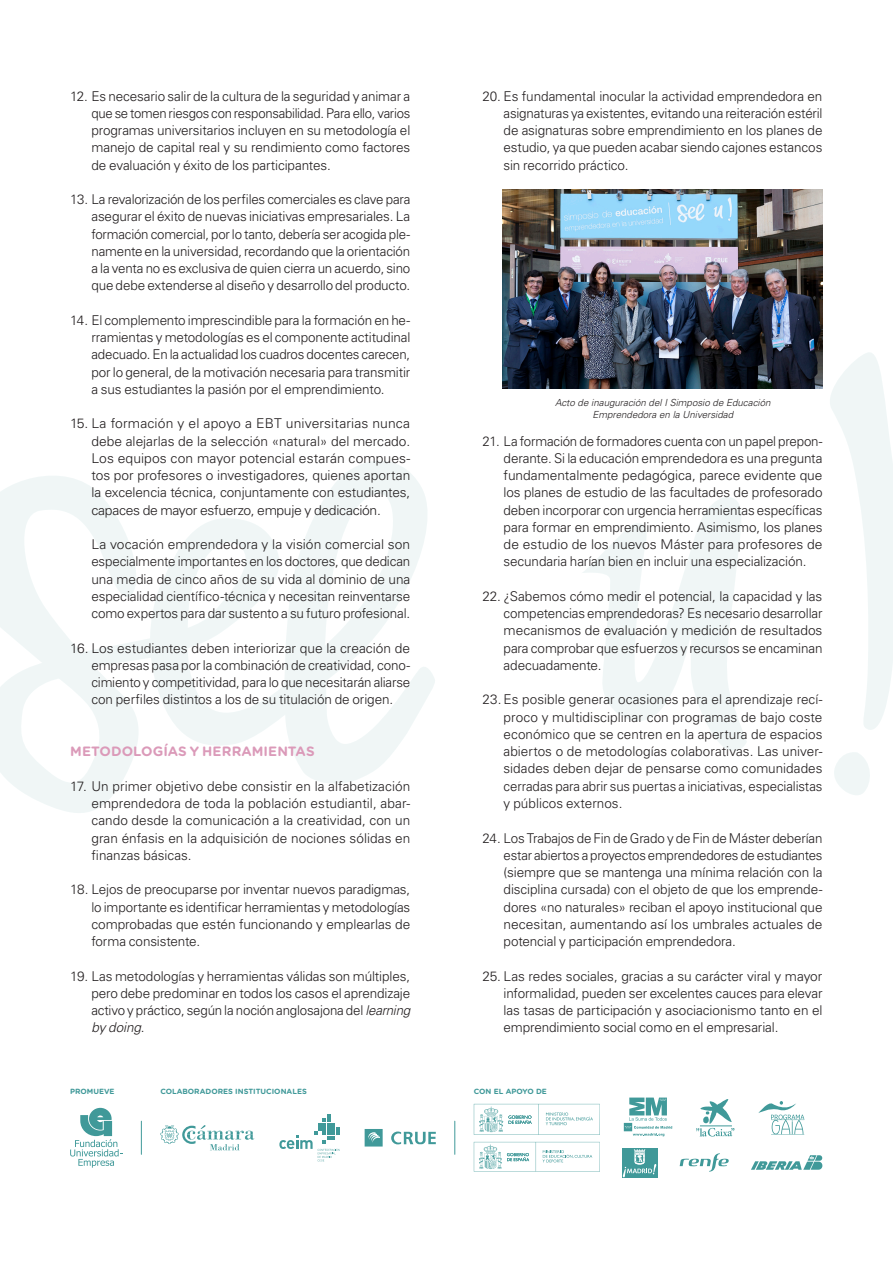
<style>
.page{position:relative;width:893px;height:1263px;background:#fff}
.page>*{position:absolute;margin:0;border:0;box-sizing:border-box;transform-origin:0 0}
.Numeración{font:300 13.5px/17.2px "Univers LT Std";letter-spacing:-.01em;color:#231f20;text-align:justify}
.Numeración-2{font:700 13.5px "Gotham Rounded";letter-spacing:.005em;color:#db9ab9}
.t1{font:italic 300 9.75px/11.7px "Univers LT Std";color:#231f20;text-align:center}
.TÍTULO2{font:700 7.5px "Gotham Rounded";color:#409999}
.s1{font-style:italic}
</style>
<div class="page">
<svg style="left:0;top:461px;width:435px;height:352px"></svg>
<svg style="left:583px;top:497px;width:164px;height:254px"></svg>
<svg style="left:822px;top:349px;width:71px;height:381px"></svg>
<svg style="left:834px;top:752px;width:36px;height:43px"></svg>
<img style="left:503px;top:189px;width:319px;height:200px">
<svg style="left:70px;top:1108px;width:52px;height:60px"></svg>
<svg style="left:279px;top:1114px;width:61px;height:47px"></svg>
<svg style="left:365px;top:1129px;width:18px;height:17px"></svg>
<svg style="left:391px;top:1131px;width:45px;height:13px"></svg>
<svg style="left:160px;top:1125px;width:94px;height:25px"></svg>
<svg style="left:696px;top:1099px;width:38px;height:37px"></svg>
<svg style="left:758px;top:1101px;width:46px;height:33px"></svg>
<svg style="left:680px;top:1153px;width:49px;height:19px"></svg>
<svg style="left:751px;top:1155px;width:71px;height:15px"></svg>
<svg style="left:474px;top:1142px;width:126px;height:29px"></svg>
<svg style="left:474px;top:1104px;width:126px;height:31px"></svg>
<svg style="left:624px;top:1097px;width:48px;height:39px"></svg>
<div style="left:622px;top:1148px;width:35px;height:30px;background:#409999"></div>
<svg style="left:623px;top:1149px;width:33px;height:28px"></svg>
<hr style="left:141px;top:1121px;width:1px;height:33px;background:#409999">
<hr style="left:455px;top:1121px;width:1px;height:33px;background:#409999">
<p class="Numeración" style="left:91px;top:87px;width:320px;text-indent:-21px">12. Es necesario salir de la cultura de la seguridad y animar a que se tomen riesgos con responsabilidad. Para ello, varios programas universitarios incluyen en su metodología el manejo de capital real y su rendimiento como factores de evaluación y éxito de los participantes.</p>
<p class="Numeración" style="left:91px;top:191px;width:320px;text-indent:-21px">13. La revalorización de los perfiles comerciales es clave para asegurar el éxito de nuevas iniciativas empresariales. La formación comercial, por lo tanto, debería ser acogida ple&shy;namente en la universidad, recordando que la orientación a la venta no es exclusiva de quien cierra un acuerdo, sino que debe extenderse al diseño y desarrollo del producto.</p>
<p class="Numeración" style="left:91px;top:312px;width:320px;text-indent:-21px">14. El complemento imprescindible para la formación en he&shy;rramientas y metodologías es el componente actitudinal adecuado. En la actualidad los cuadros docentes carecen, por lo general, de la motivación necesaria para transmitir a sus estudiantes la pasión por el emprendimiento.</p>
<p class="Numeración" style="left:91px;top:415px;width:320px;text-indent:-21px">15. La formación y el apoyo a EBT universitarias nunca debe alejarlas de la selección «natural» del mercado.<br>Los equipos con mayor potencial estarán compues&shy;tos por profesores o investigadores, quienes aportan la excelencia técnica, conjuntamente con estudiantes, capaces de mayor esfuerzo, empuje y dedicación.</p>
<p class="Numeración" style="left:91px;top:536px;width:320px">La vocación emprendedora y la visión comercial son especialmente importantes en los doctores, que dedican una media de cinco años de su vida al dominio de una especialidad científico-técnica y necesitan reinventarse como expertos para dar sustento a su futuro profesional.</p>
<p class="Numeración" style="left:91px;top:639px;width:320px;text-indent:-21px">16. Los estudiantes deben interiorizar que la creación de empresas pasa por la combinación de creatividad, cono&shy;cimiento y competitividad, para lo que necesitarán aliarse con perfiles distintos a los de su titulación de origen.</p>
<p class="Numeración-2" style="left:70px;top:741px;width:246px">METODOLOGÍAS Y HERRAMIENTAS</p>
<p class="Numeración" style="left:91px;top:777px;width:320px;text-indent:-21px">17. Un primer objetivo debe consistir en la alfabetización emprendedora de toda la población estudiantil, abar&shy;cando desde la comunicación a la creatividad, con un gran énfasis en la adquisición de nociones sólidas en finanzas básicas.</p>
<p class="Numeración" style="left:91px;top:881px;width:320px;text-indent:-21px">18. Lejos de preocuparse por inventar nuevos paradigmas, lo importante es identificar herramientas y metodologías comprobadas que estén funcionando y emplearlas de forma consistente.</p>
<p class="Numeración" style="left:91px;top:967px;width:320px;text-indent:-21px">19. Las metodologías y herramientas válidas son múltiples, pero debe predominar en todos los casos el aprendizaje activo y práctico, según la noción anglosajona del <span class="s1">learning by doing</span>.</p>
<p class="Numeración" style="left:504px;top:87px;width:320px;text-indent:-21px">20. Es fundamental inocular la actividad emprendedora en asignaturas ya existentes, evitando una reiteración estéril de asignaturas sobre emprendimiento en los planes de estudio, ya que pueden acabar siendo cajones estancos sin recorrido práctico.</p>
<p class="t1" style="left:555px;top:397px;width:217px">Acto de inauguración del I Simposio de Educación<br>Emprendedora en la Universidad</p>
<p class="Numeración" style="left:504px;top:432px;width:320px;text-indent:-21px">21. La formación de formadores cuenta con un papel prepon&shy;derante. Si la educación emprendedora es una pregunta fundamentalmente pedagógica, parece evidente que los planes de estudio de las facultades de profesorado deben incorporar con urgencia herramientas específicas para formar en emprendimiento. Asimismo, los planes de estudio de los nuevos Máster para profesores de secundaria harían bien en incluir una especialización.</p>
<p class="Numeración" style="left:504px;top:588px;width:320px;text-indent:-21px">22. ¿Sabemos cómo medir el potencial, la capacidad y las competencias emprendedoras? Es necesario desarrollar mecanismos de evaluación y medición de resultados para comprobar que esfuerzos y recursos se encaminan adecuadamente.</p>
<p class="Numeración" style="left:504px;top:691px;width:320px;text-indent:-21px">23. Es posible generar ocasiones para el aprendizaje recí&shy;proco y multidisciplinar con programas de bajo coste económico que se centren en la apertura de espacios abiertos o de metodologías colaborativas. Las univer&shy;sidades deben dejar de pensarse como comunidades cerradas para abrir sus puertas a iniciativas, especialistas y públicos externos.</p>
<p class="Numeración" style="left:504px;top:829px;width:320px;text-indent:-21px">24. Los Trabajos de Fin de Grado y de Fin de Máster deberían estar abiertos a proyectos emprendedores de estudiantes (siempre que se mantenga una mínima relación con la disciplina cursada) con el objeto de que los emprende&shy;dores «no naturales» reciban el apoyo institucional que necesitan, aumentando así los umbrales actuales de potencial y participación emprendedora.</p>
<p class="Numeración" style="left:504px;top:967px;width:320px;text-indent:-21px">25. Las redes sociales, gracias a su carácter viral y mayor informalidad, pueden ser excelentes cauces para elevar las tasas de participación y asociacionismo tanto en el emprendimiento social como en el empresarial.</p>
<p class="TÍTULO2" style="left:70px;top:1086px;width:46px">PROMUEVE</p>
<p class="TÍTULO2" style="left:160px;top:1086px;width:148px">COLABORADORES INSTITUCIONALES</p>
<p class="TÍTULO2" style="left:474px;top:1086px;width:75px">CON EL APOYO DE</p>
</div>
